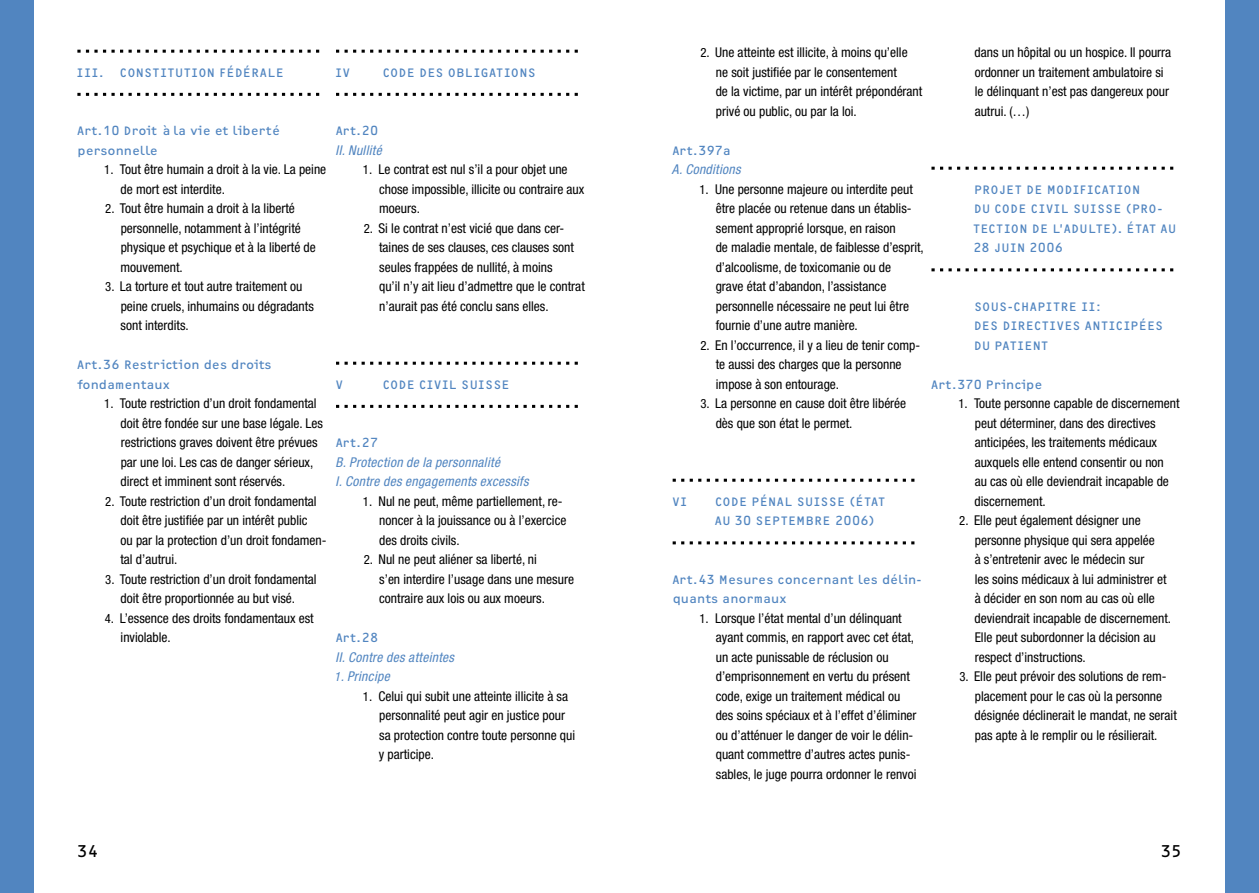
<style>
.page{position:relative;width:1259px;height:893px;background:#fff}
.page>*{position:absolute;margin:0;border:0;box-sizing:border-box;transform-origin:0 0}
.t1{font:16.5px "OCRF";color:#000}
.t2{font:condensed 13.5px/19.5px "Helvetica Neue";color:#000}
.t3{font:italic condensed 13.5px/19.5px "Helvetica Neue";letter-spacing:.025em;color:#5185c0}
.t4{font:12.75px/19.5px "OCRF";letter-spacing:.005em;color:#5185c0}
.t5{font:12.75px "OCRF";letter-spacing:.025em;color:#5185c0}
.s1{font-size:12.75px}
</style>
<div class="page">
<div style="left:0;top:0;width:34px;height:893px;background:#5185c0"></div>
<div style="left:1225px;top:0;width:34px;height:893px;background:#5185c0"></div>
<svg style="left:77px;top:50px;width:242px;height:3px"></svg>
<svg style="left:77px;top:93px;width:242px;height:3px"></svg>
<svg style="left:336px;top:50px;width:242px;height:3px"></svg>
<svg style="left:336px;top:93px;width:242px;height:3px"></svg>
<svg style="left:336px;top:362px;width:242px;height:3px"></svg>
<svg style="left:336px;top:405px;width:242px;height:3px"></svg>
<svg style="left:672px;top:479px;width:242px;height:3px"></svg>
<svg style="left:672px;top:541px;width:242px;height:3px"></svg>
<svg style="left:931px;top:167px;width:242px;height:3px"></svg>
<svg style="left:931px;top:268px;width:242px;height:3px"></svg>
<p class="t5" style="left:77px;top:65px;width:209px">III . CONSTITUTION FÉDÉRALE</p>
<p class="t4" style="left:335px;top:62px;width:6px">IV</p>
<p class="t4" style="left:383px;top:62px;width:155px">CODE DES OBLIGATIONS</p>
<p class="t4" style="left:77px;top:121px;width:205px">ART.10 D ROIT À LA VIE ET LIBERTÉ<br>PERSONNELLE</p>
<p class="t2" style="left:120px;top:160px;width:207px;text-indent:-16px"><span class="s1">1</span>. Tout être humain a droit à la vie. La peine de mort est interdite.</p>
<p class="t2" style="left:121px;top:199px;width:197px;text-indent:-15px"><span class="s1">2</span>. Tout être humain a droit à la liberté personnelle, notamment à l’intégrité physique et psychique et à la liberté de mouvement.</p>
<p class="t2" style="left:121px;top:277px;width:195px;text-indent:-15px"><span class="s1">3</span>. La torture et tout autre traitement ou peine cruels, inhumains ou dégradants sont interdits.</p>
<p class="t4" style="left:77px;top:355px;width:196px">ART. 36 RESTRICTION DES DROITS<br>FONDAMENTAUX</p>
<p class="t2" style="left:120px;top:394px;width:204px;text-indent:-16px"><span class="s1">1</span>. Toute restriction d’un droit fondamental doit être fondée sur une base légale. Les restrictions graves doivent être prévues par une loi. Les cas de danger sérieux, direct et imminent sont réservés.</p>
<p class="t2" style="left:120px;top:491px;width:207px;text-indent:-15px"><span class="s1">2</span>. Toute restriction d’un droit fondamental doit être justifiée par un intérêt public<br>ou par la protection d’un droit fondamen&shy;tal d’autrui.</p>
<p class="t2" style="left:105px;top:569px;width:213px;text-align:center"><span class="s1">3</span>. Toute restriction d’un droit fondamental doit être proportionnée au but visé.</p>
<p class="t2" style="left:121px;top:608px;width:195px;text-indent:-16px"><span class="s1">4</span>. L’essence des droits fondamentaux est inviolable.</p>
<p class="t4" style="left:336px;top:121px;width:44px">ART.20</p>
<p class="t3" style="left:336px;top:140px;width:48px">II. Nullité</p>
<p class="t2" style="left:379px;top:160px;width:207px;text-indent:-16px"><span class="s1">1</span>. Le contrat est nul s’il a pour objet une chose impossible, illicite ou contraire aux moeurs.</p>
<p class="t2" style="left:379px;top:218px;width:207px;text-indent:-15px"><span class="s1">2</span>. Si le contrat n’est vicié que dans cer&shy;taines de ses clauses, ces clauses sont seules frappées de nullité, à moins<br>qu’il n’y ait lieu d’admettre que le contrat n’aurait pas été conclu sans elles.</p>
<p class="t4" style="left:336px;top:374px;width:5px">V</p>
<p class="t4" style="left:383px;top:374px;width:129px">CODE CIVIL SUISSE</p>
<p class="t4" style="left:336px;top:433px;width:44px">ART.27</p>
<p class="t3" style="left:336px;top:452px;width:194px">B. Protection de la personnalité<br>I. Contre des engagements excessifs</p>
<p class="t2" style="left:379px;top:491px;width:189px;text-indent:-16px"><span class="s1">1</span>. Nul ne peut, même partiellement, re&shy;noncer à la jouissance ou à l’exercice des droits civils.</p>
<p class="t2" style="left:379px;top:550px;width:196px;text-indent:-15px"><span class="s1">2</span>. Nul ne peut aliéner sa liberté, ni<br>s’en interdire l’usage dans une mesure contraire aux lois ou aux moeurs.</p>
<p class="t4" style="left:336px;top:628px;width:44px">ART.28</p>
<p class="t3" style="left:336px;top:647px;width:120px">II. Contre des atteintes</p>
<p class="t3" style="left:334px;top:667px;width:57px"><span class="s1">1</span>. Principe</p>
<p class="t2" style="left:379px;top:686px;width:198px;text-indent:-16px"><span class="s1">1</span>. Celui qui subit une atteinte illicite à sa personnalité peut agir en justice pour sa protection contre toute personne qui y participe.</p>
<p class="t2" style="left:716px;top:43px;width:208px;text-indent:-15px"><span class="s1">2</span>. Une atteinte est illicite, à moins qu’elle ne soit justifiée par le consentement<br>de la victime, par un intérêt prépondérant privé ou public, ou par la loi.</p>
<p class="t4" style="left:672px;top:140px;width:60px">ART. 397A</p>
<p class="t3" style="left:672px;top:160px;width:70px">A. Conditions</p>
<p class="t2" style="left:715px;top:179px;width:210px;text-indent:-16px"><span class="s1">1</span>. Une personne majeure ou interdite peut être placée ou retenue dans un établis&shy;sement approprié lorsque, en raison<br>de maladie mentale, de faiblesse d’esprit, d’alcoolisme, de toxicomanie ou de<br>grave état d’abandon, l’assistance personnelle nécessaire ne peut lui être fournie d’une autre manière.</p>
<p class="t2" style="left:715px;top:335px;width:206px;text-indent:-15px"><span class="s1">2</span>. En l’occurrence, il y a lieu de tenir comp&shy;te aussi des charges que la personne impose à son entourage.</p>
<p class="t2" style="left:716px;top:394px;width:192px;text-indent:-15px"><span class="s1">3</span>. La personne en cause doit être libérée dès que son état le permet.</p>
<p class="t4" style="left:715px;top:491px;width:172px;text-indent:8px">ODE PÉNAL SUISSE (ÉTAT<br>AU 30 SEPTEM BRE 2006)</p>
<p class="t4" style="left:672px;top:491px;width:14px">VIC</p>
<p class="t4" style="left:672px;top:569px;width:250px">ART. 43 MESURES CONCERNANT LES DÉLIN-<br>QUANTS ANORMAUX</p>
<p class="t2" style="left:716px;top:608px;width:202px;text-indent:-16px"><span class="s1">1</span>. Lorsque l’état mental d’un délinquant ayant commis, en rapport avec cet état, un acte punissable de réclusion ou d’emprisonnement en vertu du présent code, exige un traitement médical ou des soins spéciaux et à l’effet d’éliminer ou d’atténuer le danger de voir le délin&shy;quant commettre d’autres actes punis&shy;sables, le juge pourra ordonner le renvoi</p>
<p class="t2" style="left:974px;top:43px;width:198px">dans un hôpital ou un hospice. Il pourra ordonner un traitement ambulatoire si le délinquant n’est pas dangereux pour autrui. (…)</p>
<p class="t4" style="left:973px;top:179px;width:205px;text-indent:9px">ROJET DE M ODIFICATION<br>DU CODE CIVIL SUISSE (PRO-<br>TECTION DE L’ADULTE). ÉTAT AU<br>28 JUIN 2006</p>
<p class="t4" style="left:931px;top:179px;width:26px">P</p>
<p class="t4" style="left:973px;top:296px;width:191px;text-indent:9px">OUS-CHAPITRE II :<br>D ES DIRECTIVES ANTICIPÉES<br>DU PATIENT</p>
<p class="t4" style="left:931px;top:374px;width:113px">ART. 370 PRINCIPE</p>
<p class="t2" style="left:974px;top:394px;width:206px;text-indent:-16px"><span class="s1">1</span>. Toute personne capable de discernement peut déterminer, dans des directives anticipées, les traitements médicaux auxquels elle entend consentir ou non<br>au cas où elle deviendrait incapable de discernement.</p>
<p class="t2" style="left:974px;top:511px;width:198px;text-indent:-15px"><span class="s1">2</span>. Elle peut également désigner une personne physique qui sera appelée<br>à s’entretenir avec le médecin sur<br>les soins médicaux à lui administrer et à décider en son nom au cas où elle deviendrait incapable de discernement.<br>Elle peut subordonner la décision au respect d’instructions.</p>
<p class="t2" style="left:974px;top:667px;width:204px;text-indent:-15px"><span class="s1">3</span>. Elle peut prévoir des solutions de rem&shy;placement pour le cas où la personne désignée déclinerait le mandat, ne serait pas apte à le remplir ou le résilierait.</p>
<p class="t4" style="left:931px;top:296px;width:26px">S</p>
<p class="t1" style="left:77px;top:841px;width:11px">34</p>
<p class="t1" style="left:1160px;top:841px;width:10px">35</p>
</div>
